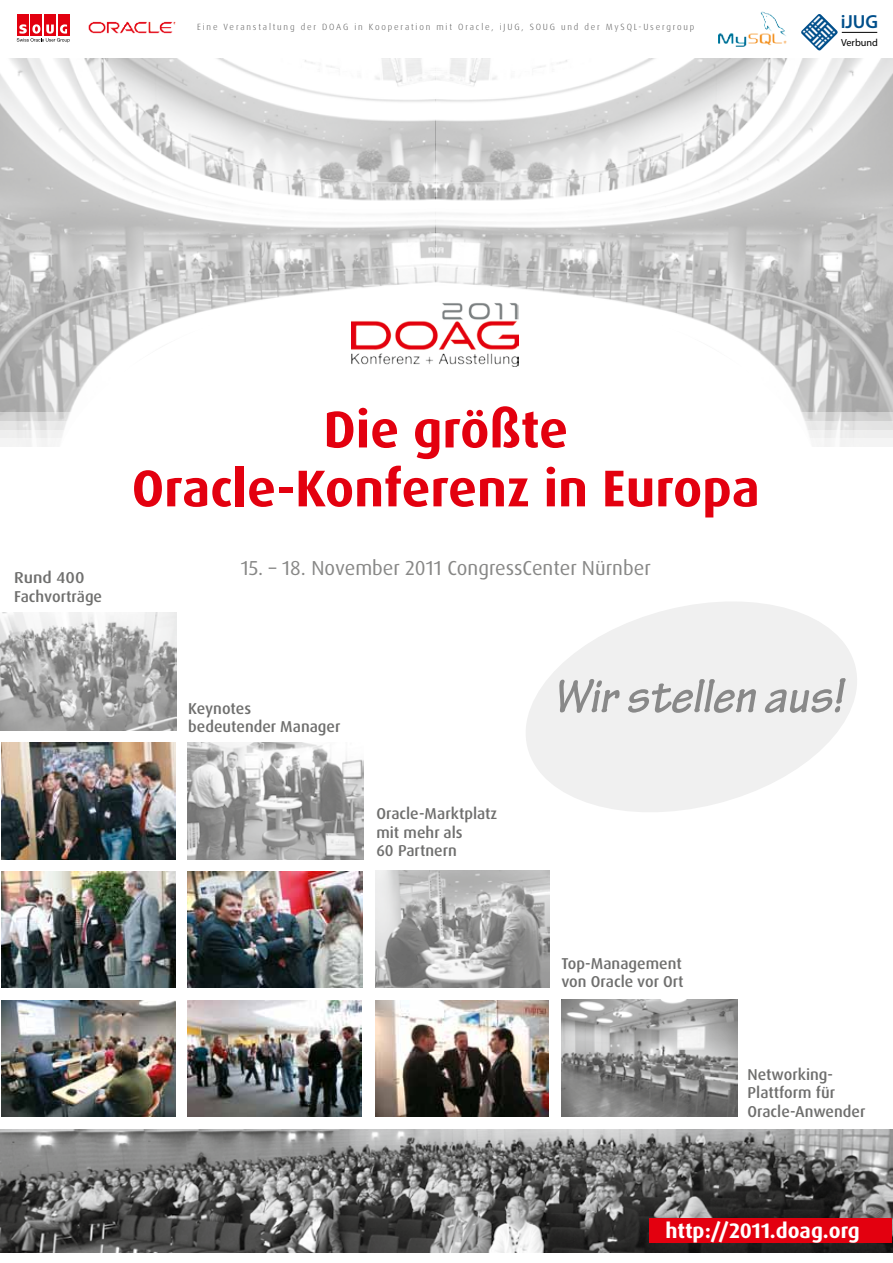
<style>
.page{position:relative;width:893px;height:1263px;background:#fff}
.page>*{position:absolute;margin:0;border:0;box-sizing:border-box;transform-origin:0 0}
.t1{font:700 51.75px/58.9px "Dax Pro";color:#e3000f;text-align:center}
.t2{font:italic 700 50.25px "Tekton Pro";color:#898989}
.t3{font:700 21px "Dax Pro";color:#fff}
.t4{font:20.25px "Dax Pro";color:#878786}
.t5{font:600 18.9px "Myriad Pro";color:#004f8b}
.t6{font:500 15.75px/18.5px "Dax Pro";color:#6f6f6e}
.t7{font:500 15.75px/18.3px "Dax Pro";color:#6f6f6e;scale:1.08 1}
.t8{font:10.35px "Myriad Pro";color:#000}
.t9{font:300 9px "Dax Pro";letter-spacing:.2em;color:#565656}
</style>
<div class="page">
<img style="left:0;top:59px;width:892px;height:353px">
<div style="left:50px;top:285px;width:772px;height:418px;background:#fff;border-radius:50%"></div>
<svg style="left:0;top:412px;width:892px;height:10px"></svg>
<svg style="left:0;top:422px;width:892px;height:8px"></svg>
<svg style="left:526px;top:602px;width:331px;height:210px;fill:#f0f0f0"></svg>
<img style="left:187px;top:871px;width:176px;height:116px">
<img style="left:352px;top:303px;width:166px;height:64px">
<img style="left:562px;top:1000px;width:176px;height:116px">
<img style="left:0;top:1130px;width:892px;height:122px">
<img style="left:375px;top:871px;width:175px;height:116px">
<img style="left:0;top:612px;width:176px;height:119px">
<img style="left:187px;top:742px;width:176px;height:118px">
<img style="left:375px;top:1000px;width:174px;height:116px">
<img style="left:187px;top:1000px;width:175px;height:116px">
<img style="left:2px;top:871px;width:174px;height:116px">
<img style="left:1px;top:1000px;width:175px;height:116px">
<img style="left:1px;top:742px;width:175px;height:118px">
<div style="left:17px;top:14px;width:12px;height:22px;background:#e3000f"></div>
<div style="left:30px;top:14px;width:12px;height:22px;background:#e3000f"></div>
<div style="left:44px;top:14px;width:12px;height:22px;background:#e3000f"></div>
<div style="left:58px;top:14px;width:12px;height:22px;background:#e3000f"></div>
<svg style="left:17px;top:24px;width:53px;height:19px"></svg>
<hr style="left:842px;top:32px;width:35px;height:1px;background:#000">
<img style="left:88px;top:21px;width:88px;height:13px">
<img style="left:719px;top:11px;width:68px;height:36px">
<div style="left:650px;top:1218px;width:242px;height:24px;background:#e3000f"></div>
<svg style="left:801px;top:14px;width:37px;height:37px"></svg>
<p class="t9" style="left:197px;top:21px;width:499px">Eine Veranstaltung der DOAG in Kooperation mit Oracle, iJUG, SOUG und der MySQL-Usergroup</p>
<p class="t5" style="left:841px;top:10px;width:39px">iJUG</p>
<p class="t8" style="left:841px;top:36px;width:38px">Verbund</p>
<p class="t7" style="left:14px;top:569px;width:83px">Rund 400<br>Fachvorträge</p>
<h1 class="t1" style="left:132px;top:400px;width:629px">Die größte<br>Oracle-Konferenz in Europa</h1>
<p class="t4" style="left:241px;top:554px;width:412px">15. – 18. November 2011 CongressCenter Nürnber</p>
<p class="t6" style="left:188px;top:699px;width:154px">Keynotes bedeutender Manager</p>
<p class="t6" style="left:376px;top:805px;width:122px">Oracle-Marktplatz mit mehr als<br>60 Partnern</p>
<h2 class="t2" style="left:553px;top:667px;width:291px">Wir stellen aus!</h2>
<p class="t6" style="left:561px;top:954px;width:124px">Top-Management von Oracle vor Ort</p>
<p class="t6" style="left:747px;top:1065px;width:119px">Networking-<br>Plattform für<br>Oracle-Anwender</p>
<h3 class="t3" style="left:665px;top:1217px;width:196px">http://2011.doag.org</h3>
</div>
